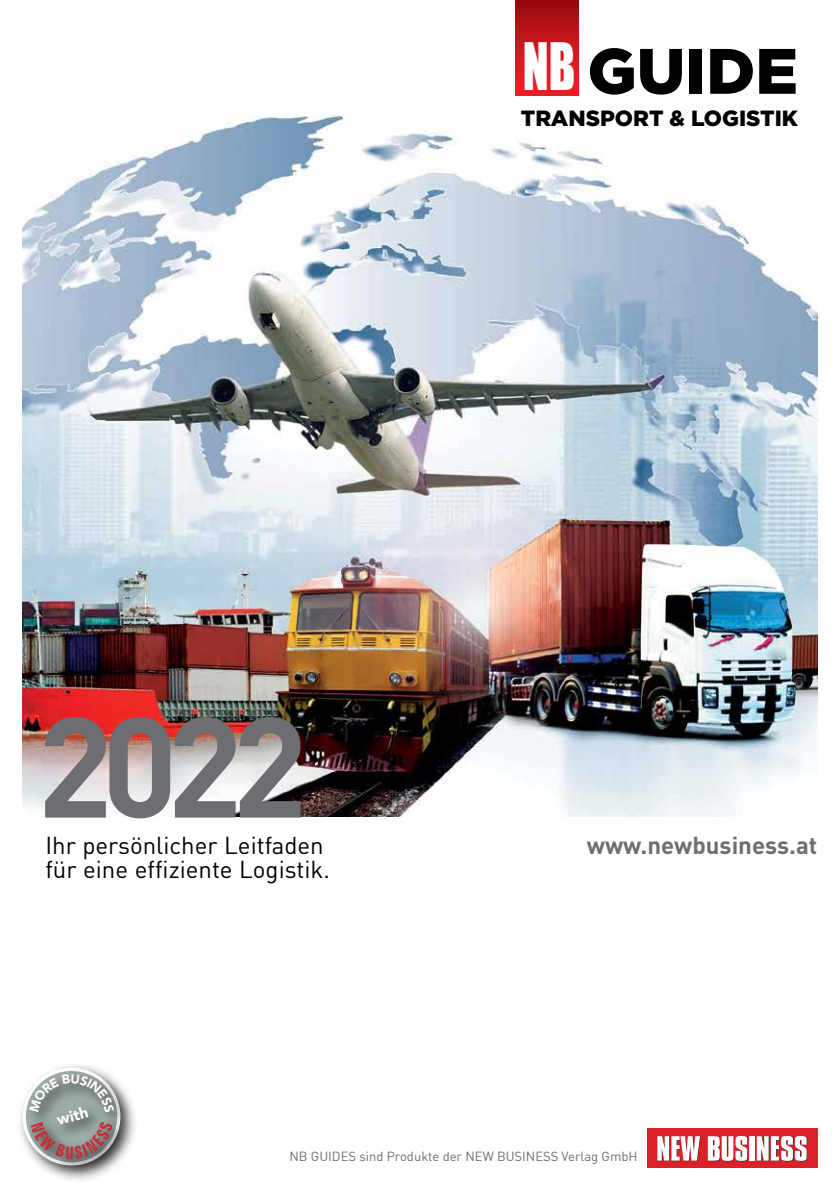
<style>
.page{position:relative;width:840px;height:1191px;background:#fff}
.page>*{position:absolute;margin:0;border:0;box-sizing:border-box;transform-origin:0 0}
.t1{font:700 140px "DIN";color:#6d6e71}
.t2{font:900 64px "Gotham";color:#000}
.t3{font:60px "Impact";color:#fff;scale:.8 1}
.t4{font:24px/24px "DIN";color:#000}
.t5{font:700 24px "DIN";color:#6d6e71}
.t6{font:900 22px "Gotham";color:#000}
.t7{font:900 15.4px "Avenir LT Std";color:#fff}
.t8{font:13px "DIN";color:#6d6e71}
</style>
<div class="page">
<img style="left:23px;top:114px;width:793px;height:702px">
<div style="left:514px;top:0;width:64px;height:95px;background:linear-gradient(to bottom,#9a0b10,#fb2029)"></div>
<div style="left:646px;top:1128px;width:170px;height:40px;background:#db2128"></div>
<div style="left:749px;top:1136px;width:5px;height:25px;background:#fff"></div>
<svg style="left:657px;top:1136px;width:43px;height:25px"></svg>
<svg style="left:707px;top:1136px;width:40px;height:25px"></svg>
<svg style="left:756px;top:1136px;width:50px;height:25px"></svg>
<div style="left:16px;top:1061px;width:122px;height:122px;background:#000;opacity:.75"></div>
<div style="left:24px;top:1068px;width:107px;height:60px;background:#000;opacity:.75"></div>
<div style="left:26px;top:1116px;width:104px;height:60px;background:#000;opacity:.75"></div>
<div style="left:51px;top:1101px;width:54px;height:40px;background:#000;opacity:.75"></div>
<svg style="left:29px;top:1073px;width:85px;height:39px;background:#9ba5a1"></svg>
<svg style="left:31px;top:1121px;width:82px;height:38px;background:#899490"></svg>
<h3 class="t3" style="left:522px;top:20px;width:67px">NB</h3>
<h2 class="t2" style="left:587px;top:27px;width:212px">GUIDE</h2>
<p class="t6" style="left:520px;top:103px;width:278px">TRANSPORT &amp; LOGISTIK</p>
<h1 class="t1" style="left:37px;top:675px;width:272px">2022</h1>
<p class="t4" style="left:45px;top:833px;width:286px">Ihr persönlicher Leitfaden für eine effiziente Logistik.</p>
<p class="t5" style="left:586px;top:830px;width:232px">www.newbusiness.at</p>
<p class="t7" style="left:55px;top:1110px;width:33px;rotate:-15deg">with</p>
<p class="t8" style="left:289px;top:1148px;width:349px">NB GUIDES sind Produkte der NEW BUSINESS Verlag GmbH</p>
</div>
